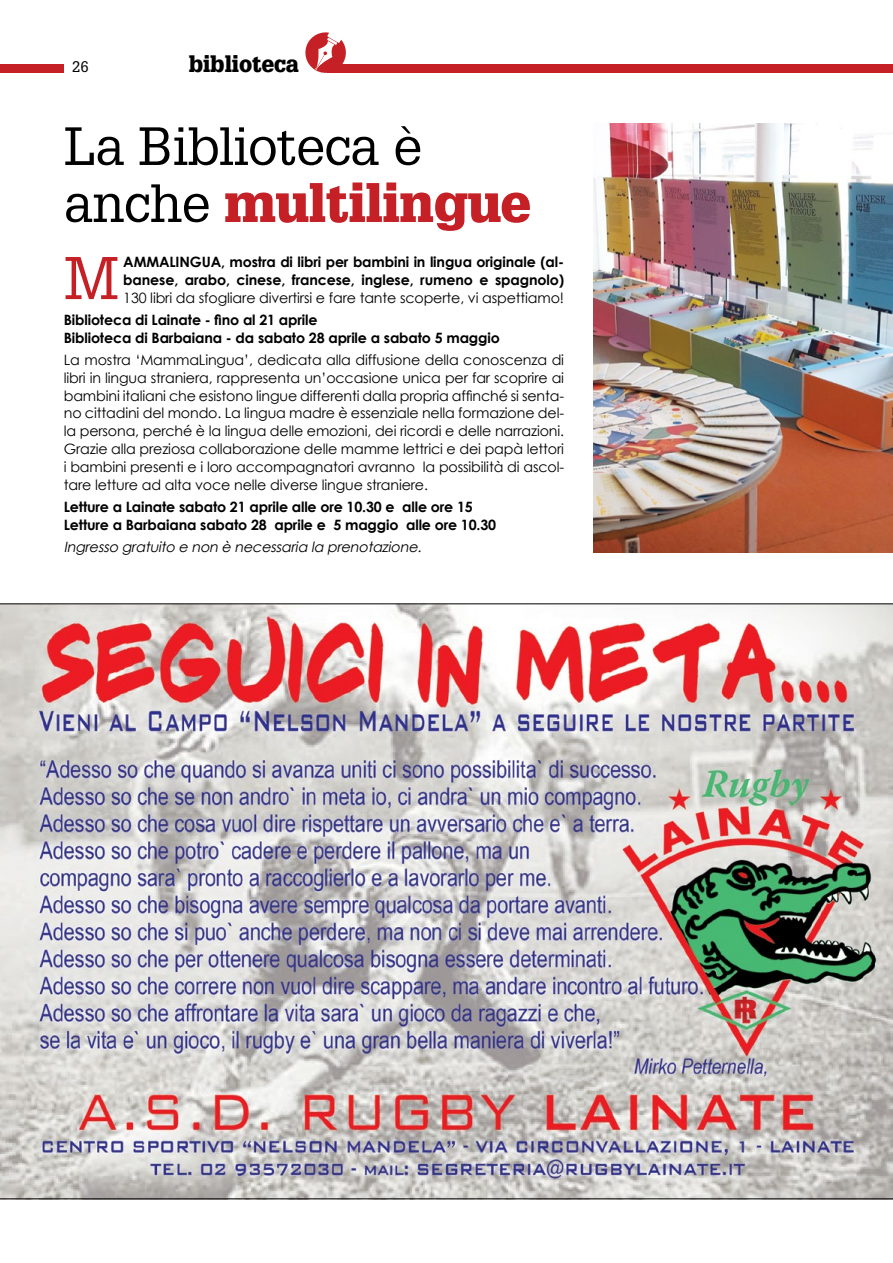
<style>
.page{position:relative;width:893px;height:1263px;background:#fff}
.page>*{position:absolute;margin:0;border:0;box-sizing:border-box;transform-origin:0 0}
.t1{font:58.8px "Glypha";color:#c52026}
.t2{font:52.5px/57px "Glypha";letter-spacing:-.01em;color:#000}
.t3{font:900 22.5px "Glypha";color:#000;scale:.96 1}
.t4{font:15px "Glypha";color:#000}
.t5{font:14.25px/17.9px "Century Gothic";letter-spacing:-.01em;color:#000;text-align:justify}
.t6{font:700 14.25px/17.9px "Century Gothic";letter-spacing:-.01em;color:#000}
.t7{font:italic 14.25px "Century Gothic";color:#000}
.s1{font-weight:900;color:#c52026}
</style>
<div class="page">
<div style="left:327px;top:64px;width:566px;height:8px;background:#c52026"></div>
<svg style="left:305px;top:32px;width:44px;height:41px"></svg>
<div style="left:0;top:64px;width:64px;height:8px;background:#c52026"></div>
<img style="left:594px;top:123px;width:299px;height:429px">
<img style="left:0;top:604px;width:893px;height:594px">
<hr style="left:0;top:603px;width:893px;height:1px;background:#000">
<hr style="left:0;top:1198px;width:893px;height:1px;background:#000">
<p class="t4" style="left:72px;top:58px;width:18px">26</p>
<h3 class="t3" style="left:189px;top:51px;width:116px">biblioteca</h3>
<h2 class="t2" style="left:64px;top:117px;width:468px">La Biblioteca è anche <span class="s1">multilingue</span></h2>
<p class="t6" style="left:123px;top:252px;width:442px">AMMALINGUA, mostra di libri per bambini in lingua originale (al&shy;banese, arabo, cinese, francese, inglese, rumeno e spagnolo)</p>
<p class="t5" style="left:123px;top:288px;width:442px">130 libri da sfogliare divertirsi e fare tante scoperte, vi aspettiamo!</p>
<p class="t6" style="left:64px;top:310px;width:438px">Biblioteca di Lainate - fino al 21 aprile<br>Biblioteca di Barbaiana - da sabato 28 aprile a sabato 5 maggio</p>
<p class="t5" style="left:64px;top:350px;width:502px">La mostra ‘MammaLingua’, dedicata alla diffusione della conoscenza di libri in lingua straniera, rappresenta un’occasione unica per far scoprire ai bambini italiani che esistono lingue differenti dalla propria affinché si senta&shy;no cittadini del mondo. La lingua madre è essenziale nella formazione del&shy;la persona, perché è la lingua delle emozioni, dei ricordi e delle narrazioni.<br>Grazie alla preziosa collaborazione delle mamme lettrici e dei papà lettori i bambini presenti e i loro accompagnatori avranno la possibilità di ascol&shy;tare letture ad alta voce nelle diverse lingue straniere.</p>
<p class="t6" style="left:64px;top:498px;width:434px">Letture a Lainate sabato 21 aprile alle ore 10.30 e alle ore 15<br>Letture a Barbaiana sabato 28 aprile e 5 maggio alle ore 10.30</p>
<p class="t7" style="left:64px;top:538px;width:362px">Ingresso gratuito e non è necessaria la prenotazione.</p>
<h1 class="t1" style="left:64px;top:243px;width:57px">M</h1>
</div>
